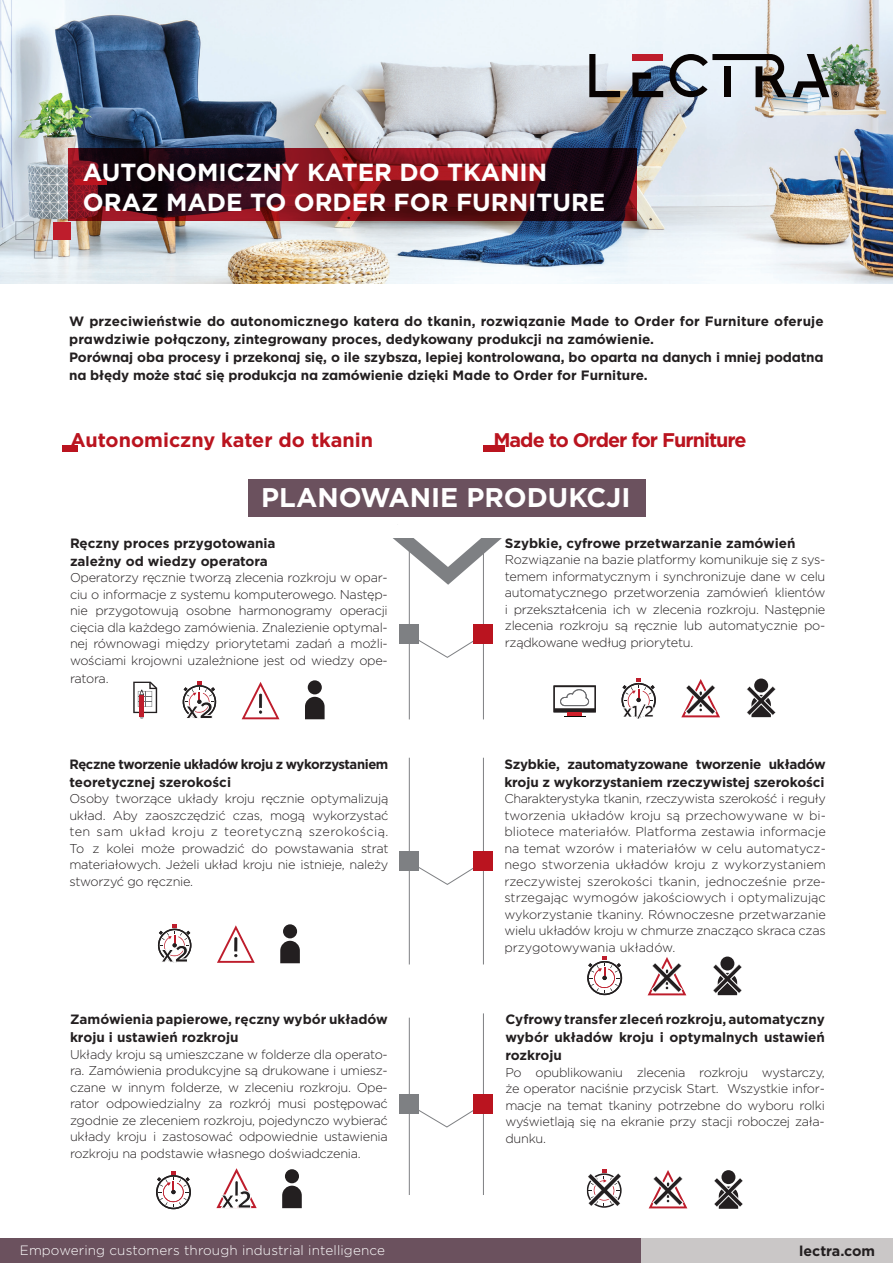
<style>
.page{position:relative;width:893px;height:1263px;background:#fff}
.page>*{position:absolute;margin:0;border:0;box-sizing:border-box;transform-origin:0 0}
.t1{font:700 27px "Gotham";color:#fff}
.t2{font:700 24.6px/29.5px "Gotham";color:#fff}
.t3{font:700 19.8px "Gotham";letter-spacing:-.015em;color:#ba141f}
.t4{font:700 19.8px "Gotham";letter-spacing:-.05em;color:#ba141f}
.t5{font:700 14.25px "Gotham";color:#231f20}
.t6{font:700 13.5px/18px "Gotham";letter-spacing:-.01em;color:#231f20}
.t7{font:700 13.5px/18px "Gotham";letter-spacing:-.03em;color:#231f20}
.t8{font:300 13.5px "Gotham";letter-spacing:.01em;color:#fff}
.t9{font:300 12.75px/16.5px "Gotham";letter-spacing:-.02em;color:#231f20;text-align:justify}
</style>
<div class="page">
<img style="left:0;top:0;width:893px;height:284px">
<svg style="left:589px;top:54px;width:31px;height:43px"></svg>
<svg style="left:632px;top:73px;width:31px;height:24px"></svg>
<div style="left:632px;top:54px;width:31px;height:6px;background:#be1d2c"></div>
<svg style="left:669px;top:54px;width:117px;height:43px;background:#93969a"></svg>
<svg style="left:792px;top:54px;width:47px;height:43px;background:#8d9694"></svg>
<div style="left:53px;top:222px;width:18px;height:18px;background:#be1d2c"></div>
<div style="left:34px;top:240px;width:19px;height:18px;border:1px solid #bcbdc0"></div>
<div style="left:15px;top:221px;width:19px;height:19px;border:1px solid #bcbdc0"></div>
<div style="left:634px;top:131px;width:19px;height:19px;border:1px solid #bcbdc0"></div>
<div style="left:640px;top:1238px;width:253px;height:25px;background:#cac7c7"></div>
<div style="left:0;top:1238px;width:640px;height:25px;background:#6b515e"></div>
<div style="left:248px;top:479px;width:397px;height:37px;background:#6b515e"></div>
<svg style="left:68px;top:148px;width:568px;height:73px;background:#540d17"></svg>
<div style="left:75px;top:179px;width:32px;height:6px;background:#ba141f"></div>
<hr style="left:409px;top:532px;width:1px;height:187px;background:#7e8083">
<hr style="left:483px;top:532px;width:1px;height:187px;background:#7e8083">
<div style="left:399px;top:624px;width:20px;height:19px;background:#7e8083"></div>
<svg style="left:409px;top:634px;width:75px;height:24px"></svg>
<svg style="left:374px;top:516px;width:144px;height:78px"></svg>
<div style="left:380px;top:525px;width:134px;height:12px;background:#fff"></div>
<svg style="left:553px;top:685px;width:43px;height:32px"></svg>
<svg style="left:621px;top:678px;width:35px;height:41px"></svg>
<svg style="left:681px;top:679px;width:39px;height:38px"></svg>
<div style="left:754px;top:678px;width:14px;height:14px;background:#231f20;border-radius:50%"></div>
<svg style="left:747px;top:685px;width:29px;height:32px"></svg>
<svg style="left:133px;top:682px;width:24px;height:37px"></svg>
<div style="left:308px;top:680px;width:14px;height:14px;background:#231f20;border-radius:50%"></div>
<svg style="left:305px;top:697px;width:20px;height:22px"></svg>
<svg style="left:183px;top:681px;width:33px;height:37px"></svg>
<svg style="left:242px;top:682px;width:37px;height:37px"></svg>
<hr style="left:409px;top:1018px;width:1px;height:177px;background:#7e8083">
<div style="left:399px;top:1094px;width:20px;height:20px;background:#7e8083"></div>
<hr style="left:483px;top:1013px;width:1px;height:182px;background:#7e8083">
<svg style="left:408px;top:1103px;width:66px;height:25px"></svg>
<div style="left:721px;top:1170px;width:14px;height:14px;background:#231f20;border-radius:50%"></div>
<svg style="left:714px;top:1177px;width:29px;height:32px"></svg>
<svg style="left:586px;top:1169px;width:36px;height:39px"></svg>
<svg style="left:649px;top:1170px;width:38px;height:38px"></svg>
<svg style="left:156px;top:1171px;width:35px;height:38px"></svg>
<svg style="left:216px;top:1168px;width:41px;height:40px"></svg>
<div style="left:285px;top:1169px;width:14px;height:14px;background:#231f20;border-radius:50%"></div>
<svg style="left:282px;top:1186px;width:20px;height:22px"></svg>
<svg style="left:419px;top:861px;width:55px;height:24px"></svg>
<hr style="left:409px;top:758px;width:1px;height:206px;background:#7e8083">
<hr style="left:483px;top:758px;width:1px;height:206px;background:#7e8083">
<div style="left:474px;top:851px;width:19px;height:20px;background:#ba141f"></div>
<div style="left:399px;top:851px;width:20px;height:20px;background:#7e8083"></div>
<svg style="left:648px;top:957px;width:38px;height:38px"></svg>
<div style="left:720px;top:956px;width:14px;height:14px;background:#231f20;border-radius:50%"></div>
<svg style="left:713px;top:963px;width:29px;height:32px"></svg>
<svg style="left:587px;top:956px;width:35px;height:39px"></svg>
<svg style="left:158px;top:924px;width:33px;height:39px"></svg>
<svg style="left:217px;top:925px;width:38px;height:38px"></svg>
<div style="left:283px;top:924px;width:14px;height:14px;background:#231f20;border-radius:50%"></div>
<svg style="left:280px;top:941px;width:20px;height:22px"></svg>
<div style="left:474px;top:624px;width:19px;height:19px;background:#ba141f"></div>
<div style="left:474px;top:1094px;width:19px;height:20px;background:#ba141f"></div>
<div style="left:483px;top:445px;width:22px;height:7px;background:#ba141f"></div>
<div style="left:62px;top:445px;width:16px;height:7px;background:#ba141f"></div>
<h2 class="t2" style="left:83px;top:158px;width:524px">AUTONOMICZNY KATER DO TKANIN<br>ORAZ MADE TO ORDER FOR FURNITURE</h2>
<p class="t6" style="left:69px;top:312px;width:756px">W przeciwieństwie do autonomicznego katera do tkanin, rozwiązanie Made to Order for Furniture oferuje prawdziwie połączony, zintegrowany proces, dedykowany produkcji na zamówienie.<br>Porównaj oba procesy i przekonaj się, o ile szybsza, lepiej kontrolowana, bo oparta na danych i mniej podatna na błędy może stać się produkcja na zamówienie dzięki Made to Order for Furniture.</p>
<h3 class="t3" style="left:70px;top:427px;width:305px">Autonomiczny kater do tkanin</h3>
<h3 class="t4" style="left:493px;top:427px;width:255px">Made to Order for Furniture</h3>
<h1 class="t1" style="left:261px;top:480px;width:371px">PLANOWANIE PRODUKCJI</h1>
<p class="t6" style="left:70px;top:534px;width:207px">Ręczny proces przygotowania zależny od wiedzy operatora</p>
<p class="t9" style="left:70px;top:569px;width:319px">Operatorzy ręcznie tworzą zlecenia rozkroju w opar&shy;ciu o informacje z systemu komputerowego. Następ&shy;nie przygotowują osobne harmonogramy operacji cięcia dla każdego zamówienia. Znalezienie optymal&shy;nej równowagi między priorytetami zadań a możli&shy;wościami krojowni uzależnione jest od wiedzy ope-</p>
<p class="t9" style="left:70px;top:670px;width:40px">ratora.</p>
<p class="t7" style="left:69px;top:755px;width:320px">Ręczne tworzenie układów kroju z wykorzystaniem teoretycznej szerokości</p>
<p class="t9" style="left:69px;top:790px;width:321px">Osoby tworzące układy kroju ręcznie optymalizują układ. Aby zaoszczędzić czas, mogą wykorzystać ten sam układ kroju z teoretyczną szerokością.<br>To z kolei może prowadzić do powstawania strat materiałowych. Jeżeli układ kroju nie istnieje, należy stworzyć go ręcznie.</p>
<p class="t6" style="left:70px;top:1010px;width:319px">Zamówienia papierowe, ręczny wybór układów kroju i ustawień rozkroju</p>
<p class="t9" style="left:70px;top:1045px;width:319px">Układy kroju są umieszczane w folderze dla operato&shy;ra. Zamówienia produkcyjne są drukowane i umiesz&shy;czane w innym folderze, w zleceniu rozkroju. Ope&shy;rator odpowiedzialny za rozkrój musi postępować zgodnie ze zleceniem rozkroju, pojedynczo wybierać układy kroju i zastosować odpowiednie ustawienia rozkroju na podstawie własnego doświadczenia.</p>
<p class="t8" style="left:20px;top:1241px;width:367px">Empowering customers through industrial intelligence</p>
<p class="t6" style="left:505px;top:534px;width:292px">Szybkie, cyfrowe przetwarzanie zamówień</p>
<p class="t9" style="left:505px;top:551px;width:322px">Rozwiązanie na bazie platformy komunikuje się z sys&shy;temem informatycznym i synchronizuje dane w celu automatycznego przetworzenia zamówień klientów i przekształcenia ich w zlecenia rozkroju. Następnie zlecenia rozkroju są ręcznie lub automatycznie po&shy;rządkowane według priorytetu.</p>
<p class="t6" style="left:504px;top:755px;width:323px">Szybkie, zautomatyzowane tworzenie układów kroju z wykorzystaniem rzeczywistej szerokości</p>
<p class="t9" style="left:504px;top:790px;width:323px">Charakterystyka tkanin, rzeczywista szerokość i reguły tworzenia układów kroju są przechowywane w bi&shy;bliotece materiałów. Platforma zestawia informacje na temat wzorów i materiałów w celu automatycz&shy;nego stworzenia układów kroju z wykorzystaniem rzeczywistej szerokości tkanin, jednocześnie prze&shy;strzegając wymogów jakościowych i optymalizując wykorzystanie tkaniny. Równoczesne przetwarzanie wielu układów kroju w chmurze znacząco skraca czas przygotowywania układów.</p>
<p class="t6" style="left:505px;top:1010px;width:321px;text-align:justify">Cyfrowy transfer zleceń rozkroju, automatyczny wybór układów kroju i optymalnych ustawień rozkroju</p>
<p class="t9" style="left:505px;top:1063px;width:321px">Po opublikowaniu zlecenia rozkroju wystarczy, że operator naciśnie przycisk Start. Wszystkie infor&shy;macje na temat tkaniny potrzebne do wyboru rolki wyświetlają się na ekranie przy stacji roboczej zała&shy;dunku.</p>
<p class="t5" style="left:799px;top:1242px;width:77px">lectra.com</p>
</div>
